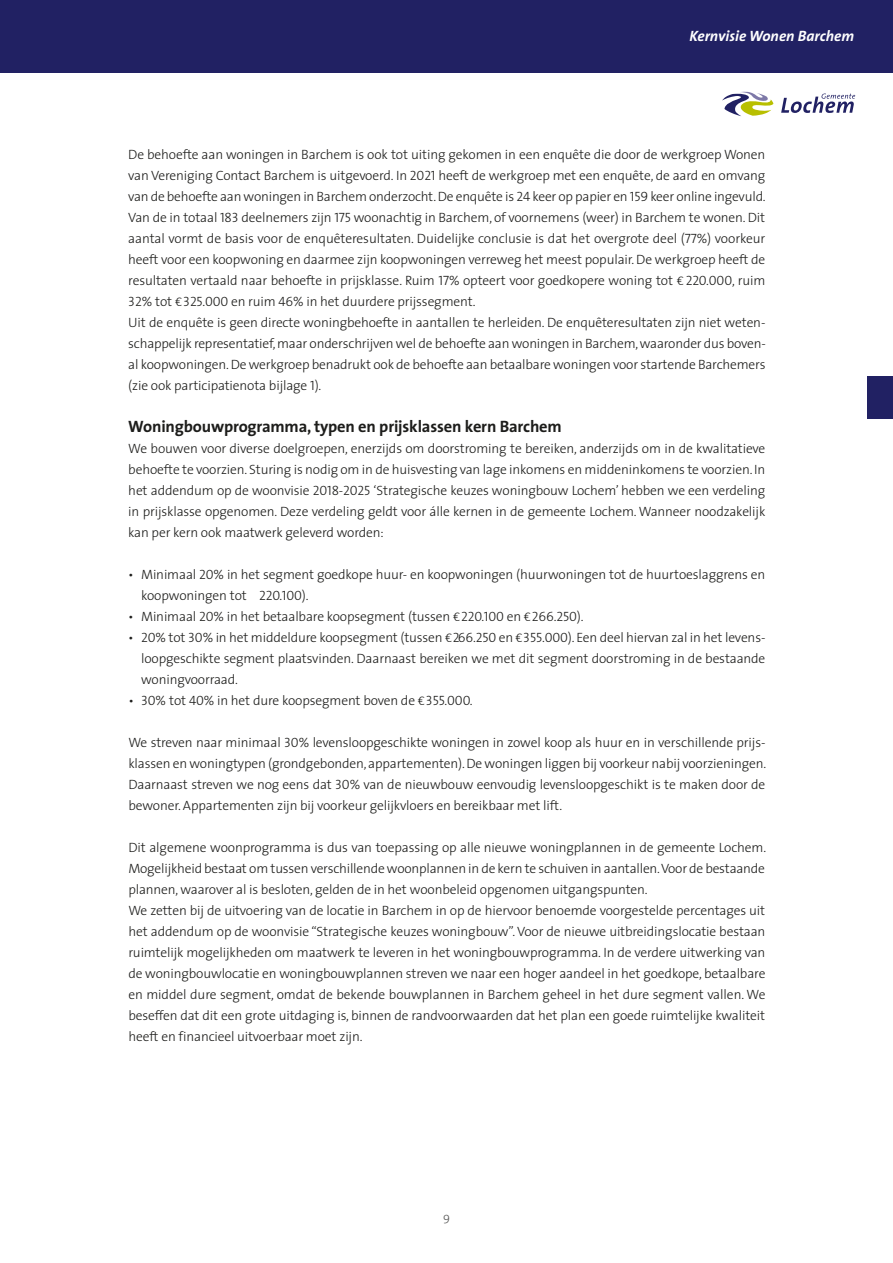
<style>
.page{position:relative;width:893px;height:1263px;background:#fff}
.page>*{position:absolute;margin:0;border:0;box-sizing:border-box;transform-origin:0 0}
.t1{font:700 16.5px "The Sans";letter-spacing:-.01em;color:#1d1d1b}
.t2{font:italic 700 15px "The Sans";color:#fff}
.t3{font:300 13.5px/21px "The Sans";letter-spacing:-.01em;color:#1d1d1b}
.t4{font:300 12px "The Sans";color:#575756}
.s1{font-family:"The Sans Light Caps";font-weight:400}
.s2{font-family:"Calibri"}
</style>
<div class="page">
<div style="left:0;top:0;width:893px;height:72px;background:#212163"></div>
<svg style="left:722px;top:92px;width:51px;height:24px"></svg>
<svg style="left:781px;top:94px;width:74px;height:19px"></svg>
<div style="left:867px;top:376px;width:26px;height:43px;background:#212163"></div>
<p class="t2" style="left:689px;top:23px;width:166px">Kernvisie Wonen Barchem</p>
<p class="t3" style="left:128px;top:144px;width:639px">De behoefte aan woningen in Barchem is ook tot uiting gekomen in een enquête die door de werkgroep Wonen van Vereniging Contact Barchem is uitgevoerd. In <span class="s1">2021</span> heeft de werkgroep met een enquête, de aard en omvang van de behoefte aan woningen in Barchem onderzocht. De enquête is <span class="s1">24</span> keer op papier en <span class="s1">159</span> keer online ingevuld.<br>Van de in totaal <span class="s1">183</span> deelnemers zijn <span class="s1">175</span> woonachtig in Barchem, of voornemens (weer) in Barchem te wonen. Dit aantal vormt de basis voor de enquêteresultaten. Duidelijke conclusie is dat het overgrote deel (<span class="s1">77</span>%) voorkeur heeft voor een koopwoning en daarmee zijn koopwoningen verreweg het meest populair. De werkgroep heeft de resultaten vertaald naar behoefte in prijsklasse. Ruim <span class="s1">17%</span> opteert voor goedkopere woning tot <span class="s2">€</span> <span class="s1">220.000</span>, ruim <span class="s1">32%</span> tot <span class="s2">€</span><span class="s1">325.000</span> en ruim <span class="s1">46</span>% in het duurdere prijssegment.<br>Uit de enquête is geen directe woningbehoefte in aantallen te herleiden. De enquêteresultaten zijn niet weten&shy;schappelijk representatief, maar onderschrijven wel de behoefte aan woningen in Barchem, waaronder dus boven&shy;al koopwoningen. De werkgroep benadrukt ook de behoefte aan betaalbare woningen voor startende Barchemers (zie ook participatienota bijlage <span class="s1">1</span>).</p>
<p class="t1" style="left:128px;top:413px;width:435px">Woningbouwprogramma, typen en prijsklassen kern Barchem</p>
<p class="t3" style="left:128px;top:438px;width:639px;text-align:justify">We bouwen voor diverse doelgroepen, enerzijds om doorstroming te bereiken, anderzijds om in de kwalitatieve behoefte te voorzien. Sturing is nodig om in de huisvesting van lage inkomens en middeninkomens te voorzien. In het addendum op de woonvisie <span class="s1">2018-2025</span> ‘Strategische keuzes woningbouw Lochem’ hebben we een verdeling in prijsklasse opgenomen. Deze verdeling geldt voor álle kernen in de gemeente Lochem. Wanneer noodzakelijk kan per kern ook maatwerk geleverd worden:</p>
<p class="t3" style="left:141px;top:564px;width:626px;text-indent:-13px">• Minimaal <span class="s1">20</span>% in het segment goedkope huur- en koopwoningen (huurwoningen tot de huurtoeslaggrens en koopwoningen tot € <span class="s1">220.100</span>).</p>
<p class="t3" style="left:128px;top:606px;width:457px">• Minimaal <span class="s1">20</span>% in het betaalbare koopsegment (tussen <span class="s2">€</span><span class="s1">220.100</span> en <span class="s2">€</span><span class="s1">266.250</span>).</p>
<p class="t3" style="left:141px;top:627px;width:626px;text-align:justify;text-indent:-13px">• <span class="s1">20</span>% tot <span class="s1">30</span>% in het middeldure koopsegment (tussen <span class="s2">€</span><span class="s1">266.250</span> en <span class="s2">€</span><span class="s1">355.000</span>). Een deel hiervan zal in het levens&shy;loopgeschikte segment plaatsvinden. Daarnaast bereiken we met dit segment doorstroming in de bestaande woningvoorraad.</p>
<p class="t3" style="left:128px;top:690px;width:346px">• <span class="s1">30</span>% tot <span class="s1">40</span>% in het dure koopsegment boven de <span class="s2">€</span><span class="s1">355.000.</span></p>
<p class="t3" style="left:128px;top:732px;width:639px;text-align:justify">We streven naar minimaal <span class="s1">30</span>% levensloopgeschikte woningen in zowel koop als huur en in verschillende prijs&shy;klassen en woningtypen (grondgebonden, appartementen). De woningen liggen bij voorkeur nabij voorzieningen.<br>Daarnaast streven we nog eens dat <span class="s1">30</span>% van de nieuwbouw eenvoudig levensloopgeschikt is te maken door de bewoner. Appartementen zijn bij voorkeur gelijkvloers en bereikbaar met lift.</p>
<p class="t3" style="left:128px;top:837px;width:639px">Dit algemene woonprogramma is dus van toepassing op alle nieuwe woningplannen in de gemeente Lochem.<br>Mogelijkheid bestaat om tussen verschillende woonplannen in de kern te schuiven in aantallen. Voor de bestaande plannen, waarover al is besloten, gelden de in het woonbeleid opgenomen uitgangspunten.<br>We zetten bij de uitvoering van de locatie in Barchem in op de hiervoor benoemde voorgestelde percentages uit het addendum op de woonvisie “Strategische keuzes woningbouw”. Voor de nieuwe uitbreidingslocatie bestaan ruimtelijk mogelijkheden om maatwerk te leveren in het woningbouwprogramma. In de verdere uitwerking van de woningbouwlocatie en woningbouwplannen streven we naar een hoger aandeel in het goedkope, betaalbare en middel dure segment, omdat de bekende bouwplannen in Barchem geheel in het dure segment vallen. We beseffen dat dit een grote uitdaging is, binnen de randvoorwaarden dat het plan een goede ruimtelijke kwaliteit heeft en financieel uitvoerbaar moet zijn.</p>
<p class="t4" style="left:443px;top:1207px;width:8px">9</p>
</div>
